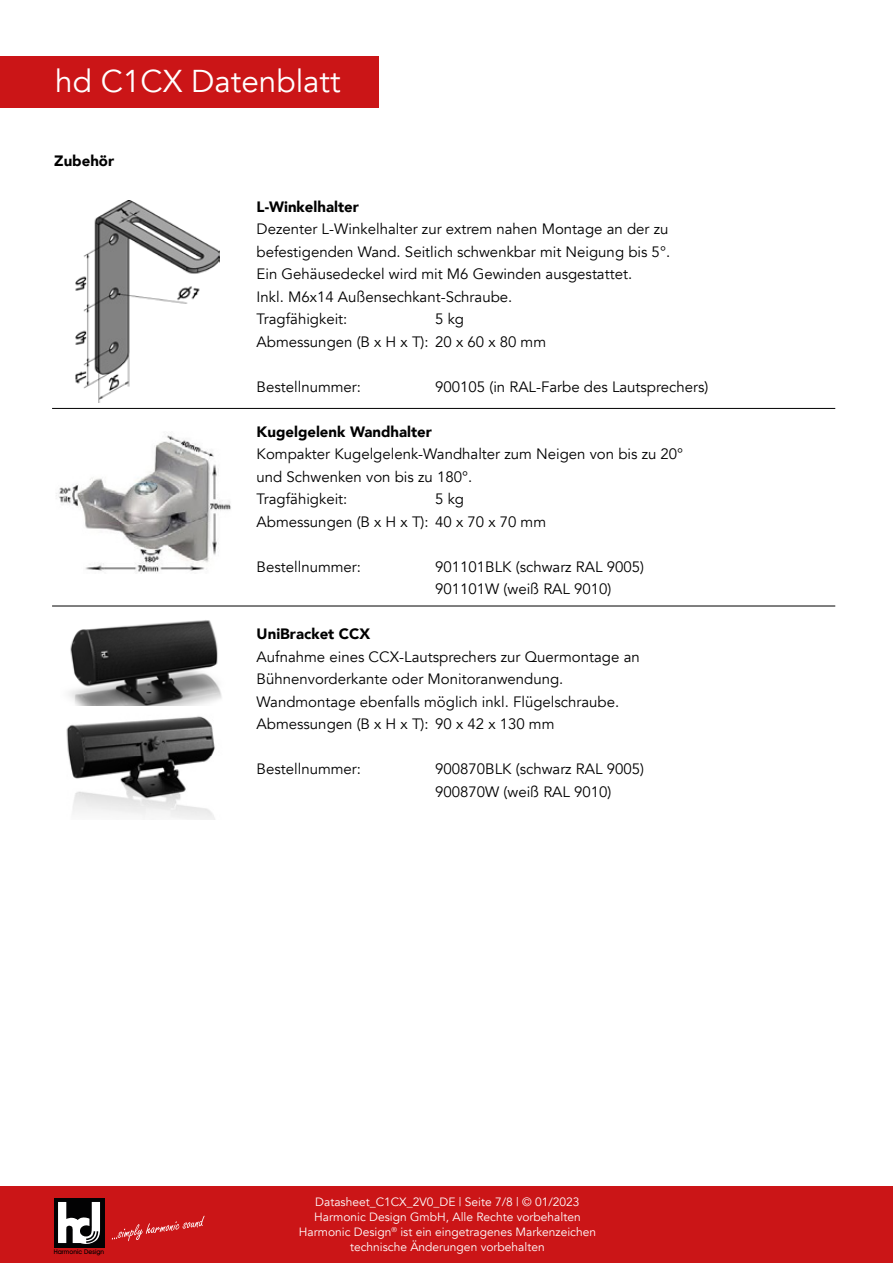
<style>
.page{position:relative;width:893px;height:1263px;background:#fff}
.page>*{position:absolute;margin:0;border:0;box-sizing:border-box;transform-origin:0 0}
.t1{font:31.5px "Avenir";color:#fff}
.t2{font:15px/22.5px "Avenir";color:#000}
.t3{font:900 15px "Avenir";color:#000}
.t4{font:12px/15px "Avenir";color:#fff;text-align:center}
.t5{font:500 6.45px "Avant Garde IT Cby BT";color:#000}
</style>
<div class="page">
<div style="left:0;top:1186px;width:893px;height:77px;background:#cb1517"></div>
<div style="left:54px;top:1198px;width:50px;height:49px;background:#020203"></div>
<svg style="left:58px;top:1202px;width:42px;height:42px"></svg>
<svg style="left:112px;top:1216px;width:93px;height:25px"></svg>
<hr style="left:52px;top:408px;width:783px;height:1px;background:#000">
<hr style="left:52px;top:606px;width:783px;height:1px;background:#000">
<div style="left:0;top:57px;width:378px;height:51px;background:#cb1517"></div>
<img style="left:56px;top:435px;width:175px;height:138px">
<img style="left:69px;top:620px;width:153px;height:86px">
<img style="left:66px;top:716px;width:149px;height:40px">
<img style="left:68px;top:756px;width:147px;height:63px">
<img style="left:75px;top:201px;width:144px;height:201px">
<h1 class="t1" style="left:55px;top:62px;width:287px">hd C1CX Datenblatt</h1>
<p class="t3" style="left:54px;top:148px;width:61px">Zubehör</p>
<p class="t3" style="left:257px;top:193px;width:104px">L-Winkelhalter</p>
<p class="t2" style="left:257px;top:218px;width:415px">Dezenter L-Winkelhalter zur extrem nahen Montage an der zu befestigenden Wand. Seitlich schwenkbar mit Neigung bis 5°.<br>Ein Gehäusedeckel wird mit M6 Gewinden ausgestattet.<br>Inkl. M6x14 Außensechkant-Schraube.<br>Tragfähigkeit:</p>
<p class="t2" style="left:257px;top:308px;width:291px;text-indent:179px">5 kg<br>Abmessungen (B x H x T): 20 x 60 x 80 mm</p>
<p class="t2" style="left:257px;top:375px;width:106px">Bestellnummer:</p>
<p class="t2" style="left:435px;top:375px;width:275px">900105 (in RAL-Farbe des Lautsprechers)</p>
<p class="t3" style="left:257px;top:418px;width:177px">Kugelgelenk Wandhalter</p>
<p class="t2" style="left:257px;top:443px;width:428px">Kompakter Kugelgelenk-Wandhalter zum Neigen von bis zu 20° und Schwenken von bis zu 180°.<br>Tragfähigkeit:</p>
<p class="t2" style="left:257px;top:488px;width:291px;text-indent:179px">5 kg<br>Abmessungen (B x H x T): 40 x 70 x 70 mm</p>
<p class="t2" style="left:257px;top:555px;width:106px">Bestellnummer:</p>
<p class="t2" style="left:435px;top:555px;width:210px">901101BLK (schwarz RAL 9005)<br>901101W (weiß RAL 9010)</p>
<p class="t3" style="left:257px;top:621px;width:115px">UniBracket CCX</p>
<p class="t2" style="left:257px;top:645px;width:385px">Aufnahme eines CCX-Lautsprechers zur Quermontage an Bühnenvorderkante oder Monitoranwendung.<br>Wandmontage ebenfalls möglich inkl. Flügelschraube.<br>Abmessungen (B x H x T): 90 x 42 x 130 mm</p>
<p class="t2" style="left:257px;top:758px;width:106px">Bestellnummer:</p>
<p class="t2" style="left:435px;top:758px;width:210px">900870BLK (schwarz RAL 9005)<br>900870W (weiß RAL 9010)</p>
<p class="t5" style="left:54px;top:1248px;width:52px">Harmonic Design</p>
<p class="t4" style="left:299px;top:1194px;width:299px">Datasheet_C1CX_2V0_DE | Seite 7/8 | © 01/2023<br>Harmonic Design GmbH, Alle Rechte vorbehalten Harmonic Design<sup>®</sup> ist ein eingetragenes Markenzeichen technische Änderungen vorbehalten</p>
</div>
